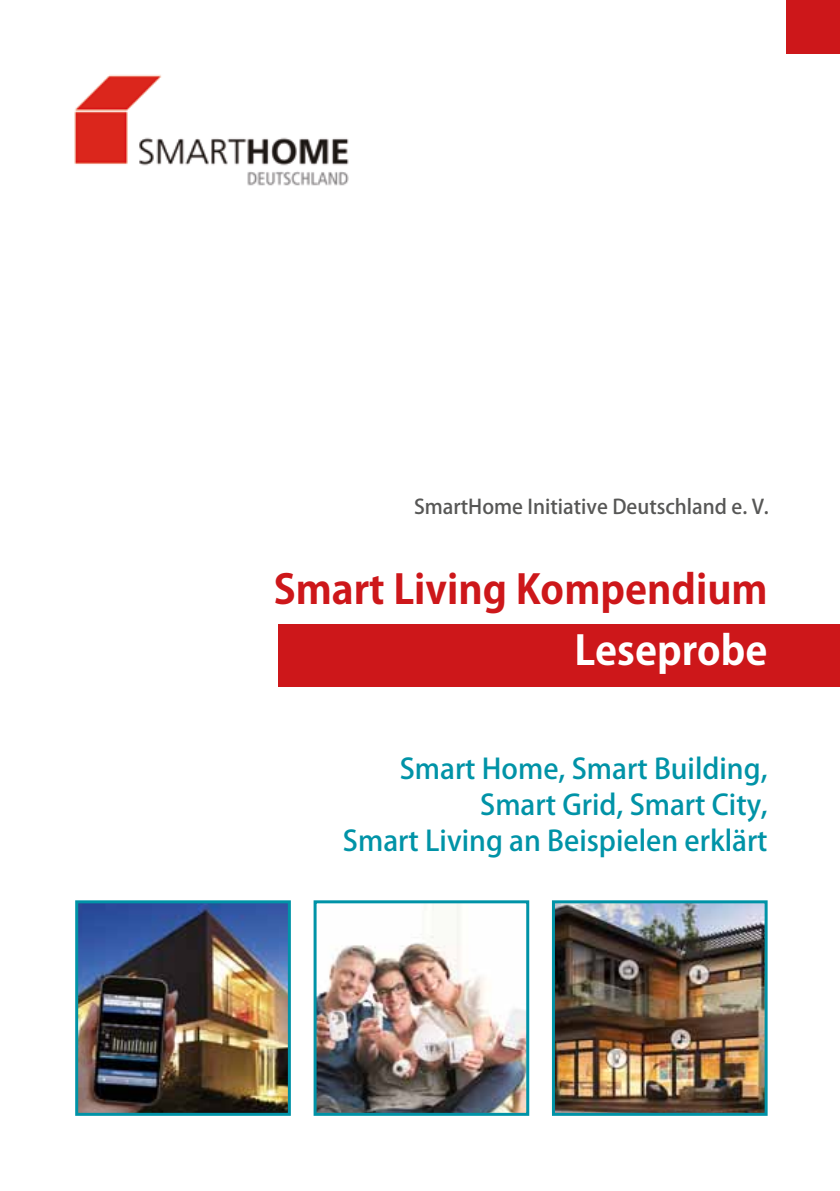
<style>
.page{position:relative;width:840px;height:1191px;background:#fff}
.page>*{position:absolute;margin:0;border:0;box-sizing:border-box;transform-origin:0 0}
.t1{font:700 40px "Koz Go Pr 6 N";color:#cd171a}
.t2{font:700 40px "Koz Go Pr 6 N";color:#fff}
.t3{font:500 28px/36px "Koz Go Pr 6 N";color:#0093a7;text-align:right}
.t4{font:500 20px "Koz Go Pr 6 N";color:#575756}
</style>
<div class="page">
<div style="left:278px;top:624px;width:561px;height:62px;background:#cd171a"></div>
<div style="left:785px;top:0;width:54px;height:54px;background:#cd171a"></div>
<img style="left:74px;top:74px;width:275px;height:112px">
<img style="left:79px;top:904px;width:208px;height:207px">
<div style="left:75px;top:900px;width:216px;height:215px;border:3px solid #0093a7"></div>
<img style="left:317px;top:904px;width:208px;height:207px">
<div style="left:313px;top:900px;width:216px;height:215px;border:3px solid #0093a7"></div>
<img style="left:555px;top:904px;width:208px;height:207px">
<div style="left:551px;top:900px;width:216px;height:215px;border:3px solid #0093a7"></div>
<p class="t4" style="left:414px;top:495px;width:356px">SmartHome Initiative Deutschland e. V.</p>
<h1 class="t1" style="left:274px;top:567px;width:495px">Smart Living Kompendium</h1>
<h1 class="t2" style="left:574px;top:628px;width:195px">Leseprobe</h1>
<p class="t3" style="left:343px;top:751px;width:426px">Smart Home, Smart Building,<br>Smart Grid, Smart City,<br>Smart Living an Beispielen erklärt</p>
</div>
